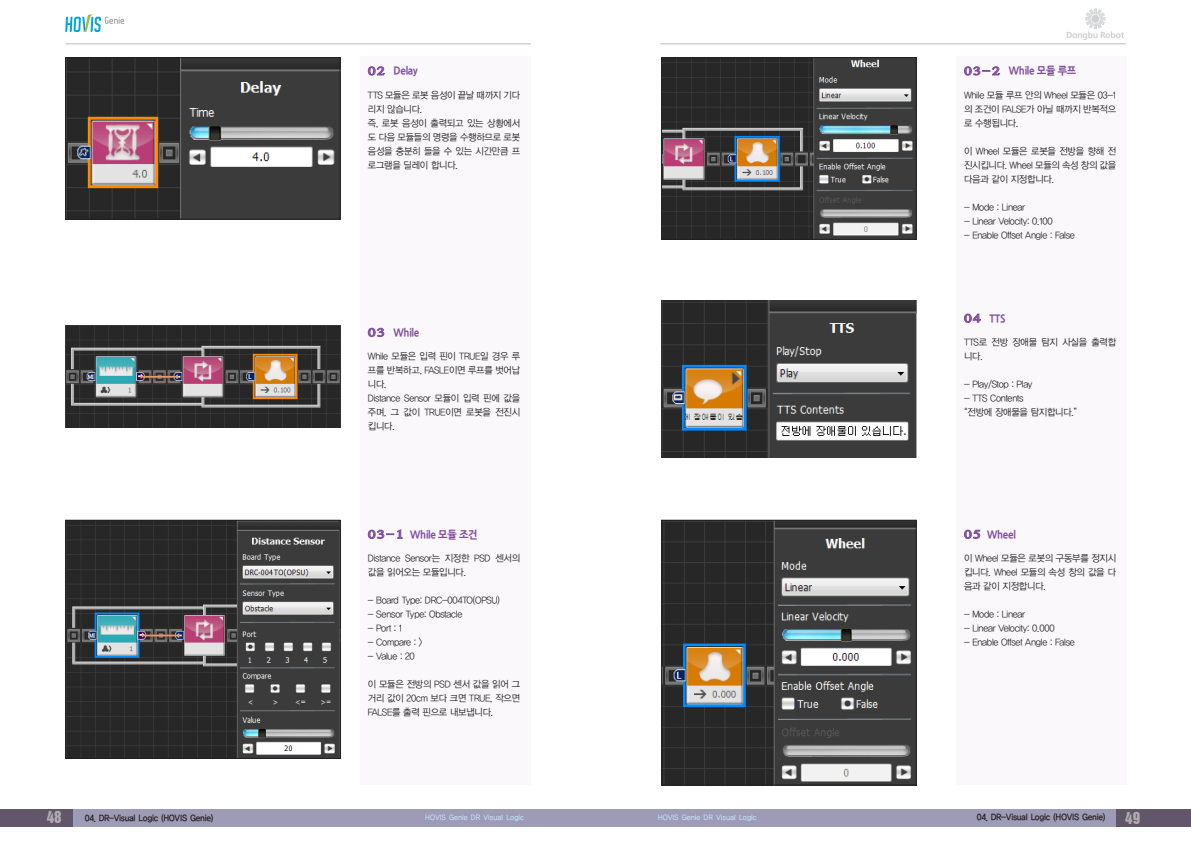
<style>
.page{position:relative;width:1191px;height:842px;background:#fff}
.page>*{position:absolute;margin:0;border:0;box-sizing:border-box;transform-origin:0 0}
.t1{font:15px "Swiss 921 BT Regular A";color:#aeadad}
.t2{font:700 10.6px "Nanum Gothic OTF Extra";letter-spacing:-.025em;color:#824fa0;scale:.95 1}
.t3{font:9.6px/14px "YDVYGO12";letter-spacing:-.025em;color:#231f20;text-align:justify;scale:.95 1}
.t4{font:9px "Cre Go B";letter-spacing:-.035em;color:#231f20}
.t5{font:8px "Cre Go M";color:#c6e3ff}
.s1{font-family:"Nanum Myeongjo OTF Extra";font-size:10.8px}
</style>
<div class="page">
<div style="left:0;top:809px;width:73px;height:17px;background:#62566a"></div>
<div style="left:1115px;top:809px;width:76px;height:17px;background:#62566a"></div>
<div style="left:73px;top:809px;width:522px;height:17px;background:#9e9bb6"></div>
<div style="left:594px;top:809px;width:521px;height:17px;background:#9e9bb6"></div>
<hr style="left:66px;top:44px;width:465px;height:1px;background:#bcbdc0">
<hr style="left:660px;top:44px;width:465px;height:1px;background:#bcbdc0">
<svg style="left:65px;top:15px;width:59px;height:17px"></svg>
<svg style="left:1066px;top:9px;width:58px;height:31px"></svg>
<div style="left:360px;top:57px;width:170px;height:728px;background:#faf8fb"></div>
<svg style="left:367px;top:66px;width:18px;height:10px"></svg>
<svg style="left:367px;top:327px;width:18px;height:10px"></svg>
<svg style="left:367px;top:529px;width:36px;height:10px"></svg>
<img style="left:67px;top:59px;width:271px;height:158px">
<div style="left:65px;top:57px;width:275px;height:162px;border:1px solid #231f20"></div>
<img style="left:65px;top:325px;width:275px;height:102px">
<img style="left:67px;top:522px;width:271px;height:235px">
<div style="left:65px;top:520px;width:275px;height:239px;border:1px solid #231f20"></div>
<div style="left:956px;top:57px;width:170px;height:728px;background:#faf8fb"></div>
<svg style="left:964px;top:66px;width:37px;height:10px"></svg>
<svg style="left:964px;top:313px;width:17px;height:10px"></svg>
<svg style="left:964px;top:529px;width:17px;height:10px"></svg>
<img style="left:663px;top:59px;width:251px;height:179px">
<div style="left:661px;top:57px;width:255px;height:183px;border:1px solid #231f20"></div>
<img style="left:661px;top:301px;width:255px;height:157px">
<img style="left:663px;top:522px;width:251px;height:261px">
<div style="left:661px;top:520px;width:255px;height:265px;border:1px solid #231f20"></div>
<p class="t2" style="left:368px;top:65px;width:54px"><span class="s1">02</span> Delay</p>
<p class="t3" style="left:368px;top:87px;width:162px">TTS 모듈은 로봇 음성이 끝날 때까지 기다 리지 않습니다.</p>
<p class="t3" style="left:368px;top:115px;width:162px">즉, 로봇 음성이 출력되고 있는 상황에서 도 다음 모듈들의 명령을 수행하므로 로봇 음성을 충분히 들을 수 있는 시간만큼 프 로그램을 딜레이 합니다.</p>
<p class="t2" style="left:368px;top:326px;width:56px"><span class="s1">03</span> While</p>
<p class="t3" style="left:368px;top:349px;width:162px">While 모듈은 입력 핀이 TRUE일 경우 루 프를 반복하고, FASLE이면 루프를 벗어납 니다.</p>
<p class="t3" style="left:368px;top:391px;width:162px">Distance Sensor 모듈이 입력 핀에 값을 주며, 그 값이 TRUE이면 로봇을 전진시 킵니다.</p>
<p class="t2" style="left:368px;top:528px;width:117px"><span class="s1">03-1</span> While 모듈 조건</p>
<p class="t3" style="left:368px;top:551px;width:162px">Distance Sensor는 지정한 PSD 센서의 값을 읽어오는 모듈입니다.</p>
<p class="t3" style="left:368px;top:593px;width:140px">- Board Type: DRC-004TO(OPSU)</p>
<p class="t3" style="left:368px;top:607px;width:101px">- Sensor Type: Obstacle</p>
<p class="t3" style="left:368px;top:621px;width:38px">- Port : 1</p>
<p class="t3" style="left:368px;top:635px;width:59px">- Compare : &gt;</p>
<p class="t3" style="left:368px;top:649px;width:51px">- Value : 20</p>
<p class="t3" style="left:368px;top:677px;width:162px">이 모듈은 전방의 PSD 센서 값을 읽어 그 거리 값이 20cm 보다 크면 TRUE, 작으면 FALSE를 출력 핀으로 내보냅니다.</p>
<p class="t2" style="left:964px;top:65px;width:120px"><span class="s1">03-2</span> While 모듈 루프</p>
<p class="t3" style="left:964px;top:87px;width:162px">While 모듈 루프 안의 Wheel 모듈은 03-1 의 조건이 FALSE가 아닐 때까지 반복적으 로 수행됩니다.</p>
<p class="t3" style="left:964px;top:143px;width:162px">이 Wheel 모듈은 로봇을 전방을 향해 전 진시킵니다. Wheel 모듈의 속성 창의 값을 다음과 같이 지정합니다.</p>
<p class="t3" style="left:964px;top:199px;width:66px">- Mode : Linear</p>
<p class="t3" style="left:964px;top:213px;width:95px">- Linear Velocity: 0.100</p>
<p class="t3" style="left:964px;top:227px;width:118px">- Enable Offset Angle : False</p>
<p class="t2" style="left:964px;top:312px;width:45px"><span class="s1">04</span> TTS</p>
<p class="t3" style="left:964px;top:335px;width:162px">TTS로 전방 장애물 탐지 사실을 출력합 니다.</p>
<p class="t3" style="left:964px;top:377px;width:74px">- Play/Stop : Play</p>
<p class="t3" style="left:964px;top:391px;width:64px">- TTS Contents</p>
<p class="t3" style="left:964px;top:405px;width:121px">“전방에 장애물을 탐지합니다.”</p>
<p class="t2" style="left:964px;top:528px;width:56px"><span class="s1">05</span> Wheel</p>
<p class="t3" style="left:964px;top:551px;width:162px">이 Wheel 모듈은 로봇의 구동부를 정지시 킵니다. Wheel 모듈의 속성 창의 값을 다 음과 같이 지정합니다.</p>
<p class="t3" style="left:964px;top:607px;width:66px">- Mode : Linear</p>
<p class="t3" style="left:964px;top:621px;width:97px">- Linear Velocity: 0.000</p>
<p class="t3" style="left:964px;top:635px;width:118px">- Enable Offset Angle : False</p>
<h1 class="t1" style="left:47px;top:807px;width:16px">48</h1>
<p class="t4" style="left:85px;top:814px;width:130px">04. DR-Visual Logic (HOVIS Genie)</p>
<h1 class="t1" style="left:1125px;top:808px;width:16px">49</h1>
<p class="t5" style="left:425px;top:813px;width:100px">HOVIS Genie DR Visual Logic</p>
<p class="t5" style="left:658px;top:813px;width:100px">HOVIS Genie DR Visual Logic</p>
<p class="t4" style="left:977px;top:813px;width:130px">04. DR-Visual Logic (HOVIS Genie)</p>
<p class="t4" style="left:978px;top:813px;width:129px">DR-Visual Logic 사용자 인터페이스</p>
</div>
